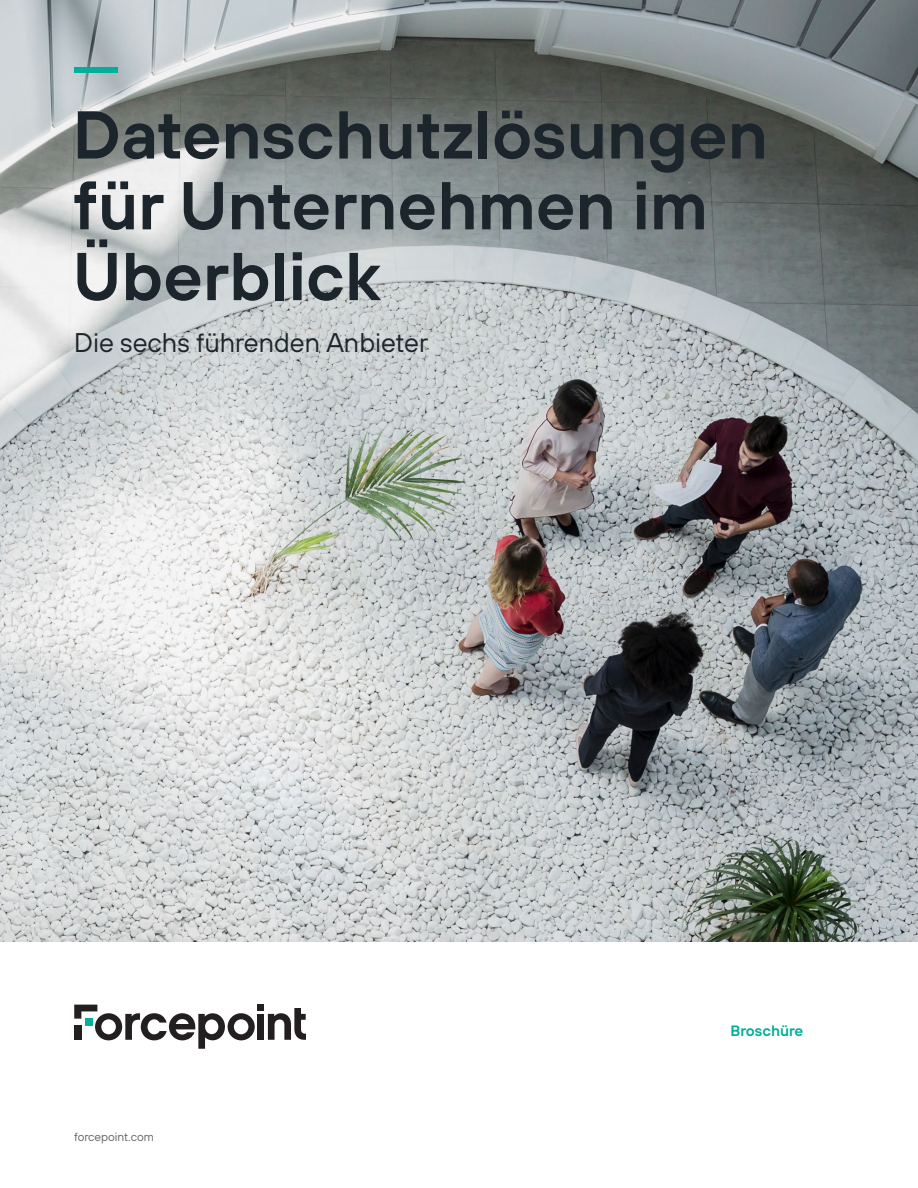
<style>
.page{position:relative;width:918px;height:1188px;background:#fff}
.page>*{position:absolute;margin:0;border:0;box-sizing:border-box;transform-origin:0 0}
.t1{font:600 67.5px/70.8px "FP Sans";color:#1d252c}
.t2{font:27px "FP Sans";color:#1d252c}
.t3{font:600 15px "FP Sans";color:#00af9a}
.t4{font:12px "FP Sans";color:#636569}
</style>
<div class="page">
<img style="left:0;top:0;width:918px;height:942px">
<div style="left:74px;top:68px;width:43px;height:5px;background:#00af9a"></div>
<div style="left:257px;top:1005px;width:7px;height:6px;background:#231f20"></div>
<div style="left:257px;top:1014px;width:7px;height:26px;background:#231f20"></div>
<svg style="left:268px;top:1008px;width:38px;height:32px"></svg>
<svg style="left:74px;top:1005px;width:181px;height:44px"></svg>
<p class="t1" style="left:73px;top:97px;width:697px">Datenschutzlösungen für Unternehmen im<br>Überblick</p>
<p class="t2" style="left:74px;top:326px;width:355px">Die sechs führenden Anbieter</p>
<p class="t4" style="left:74px;top:1129px;width:81px">forcepoint.com</p>
<p class="t3" style="left:730px;top:1021px;width:74px">Broschüre</p>
</div>
